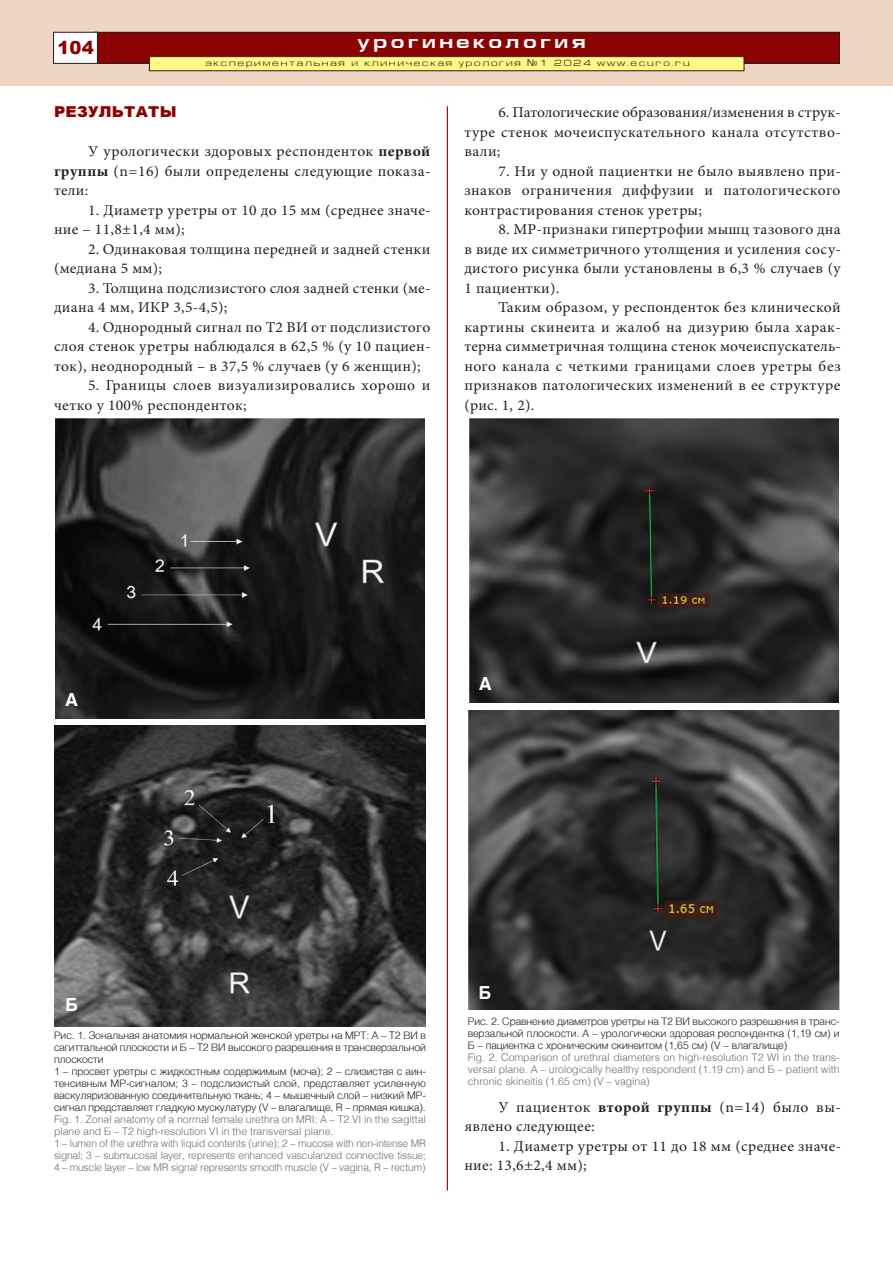
<style>
.page{position:relative;width:893px;height:1263px;background:#fff}
.page>*{position:absolute;margin:0;border:0;box-sizing:border-box;transform-origin:0 0}
.t1{font:700 18px "Europe Ext";letter-spacing:.2em;color:#fff}
.t2{font:700 18px "Helvetica";color:#fff}
.t3{font:900 18px "Arial";color:#8b0202}
.t4{font:15px/19.5px "Minion Pro";letter-spacing:.02em;color:#231f20;text-align:justify;scale:1.04 1}
.t5{font:900 15px "Arial";letter-spacing:.02em;color:#8b0202;scale:1.04 1}
.t6{font:300 10.5px/12px "Helvetica";letter-spacing:-.005em;color:#231f20;text-align:justify}
.t7{font:300 10.5px/12px "Helvetica";color:#6c6d70;text-align:justify}
.t8{font:9px "Europe Ext Normal";letter-spacing:.2em;color:#231f20}
.s1{font-family:"Europe"}
.s2{font-weight:700}
</style>
<div class="page">
<hr style="left:447px;top:106px;width:1px;height:1084px;background:#8b0202">
<div style="left:0;top:0;width:893px;height:85px;background:#eed5c4"></div>
<div style="left:94px;top:32px;width:745px;height:31px;background:#8b0202"></div>
<div style="left:94px;top:32px;width:746px;height:32px;border:1px solid #231f20"></div>
<div style="left:54px;top:32px;width:43px;height:31px;background:#fff"></div>
<div style="left:53px;top:32px;width:45px;height:32px;border:1px solid #231f20"></div>
<div style="left:149px;top:57px;width:595px;height:14px;background:#fff685"></div>
<div style="left:149px;top:56px;width:595px;height:15px;border:1px solid #231f20"></div>
<img style="left:55px;top:418px;width:369px;height:301px">
<img style="left:55px;top:726px;width:371px;height:300px">
<img style="left:469px;top:418px;width:369px;height:284px">
<img style="left:469px;top:710px;width:371px;height:299px">
<p class="t3" style="left:58px;top:34px;width:38px">104</p>
<p class="t1" style="left:357px;top:36px;width:230px">урогинекология</p>
<p class="t8" style="left:205px;top:60px;width:486px">экспериментальная и клиническая урология <span class="s1">¹</span>1 2024 www.ecuro.ru</p>
<p class="t5" style="left:54px;top:101px;width:119px">РЕЗУЛЬТАТЫ</p>
<p class="t4" style="left:54px;top:143px;width:364px;text-indent:34px">У урологически здоровых респонденток <span class="s2">первой группы</span> (n=16) были определены следующие показа&shy;тели:</p>
<p class="t4" style="left:54px;top:201px;width:364px;text-indent:34px">1. Диаметр уретры от 10 до 15 мм (среднее значе&shy;ние – 11,8±1,4 мм);</p>
<p class="t4" style="left:54px;top:240px;width:363px;text-indent:34px">2. Одинаковая толщина передней и задней стенки (медиана 5 мм);</p>
<p class="t4" style="left:54px;top:279px;width:364px;text-indent:34px">3. Толщина подслизистого слоя задней стенки (ме&shy;диана 4 мм, ИКР 3,5-4,5);</p>
<p class="t4" style="left:54px;top:318px;width:364px;text-indent:34px">4. Однородный сигнал по Т2 ВИ от подслизистого слоя стенок уретры наблюдался в 62,5 % (у 10 пациен&shy;ток), неоднородный – в 37,5 % случаев (у 6 женщин);</p>
<p class="t4" style="left:54px;top:377px;width:363px;text-indent:34px">5. Границы слоев визуализировались хорошо и четко у 100% респонденток;</p>
<p class="t4" style="left:464px;top:104px;width:364px;text-indent:34px">6. Патологические образования/изменения в струк&shy;туре стенок мочеиспускательного канала отсутство&shy;вали;</p>
<p class="t4" style="left:464px;top:163px;width:364px;text-indent:34px">7. Ни у одной пациентки не было выявлено при&shy;знаков ограничения диффузии и патологического контрастирования стенок уретры;</p>
<p class="t4" style="left:464px;top:221px;width:364px;text-indent:34px">8. МР-признаки гипертрофии мышц тазового дна в виде их симметричного утолщения и усиления сосу&shy;дистого рисунка были установлены в 6,3 % случаев (у 1 пациентки).</p>
<p class="t4" style="left:464px;top:299px;width:364px;text-indent:34px">Таким образом, у респонденток без клинической картины скинеита и жалоб на дизурию была харак&shy;терна симметричная толщина стенок мочеиспускатель&shy;ного канала с четкими границами слоев уретры без признаков патологических изменений в ее структуре (рис. 1, 2).</p>
<p class="t2" style="left:65px;top:692px;width:14px">А</p>
<p class="t2" style="left:479px;top:677px;width:14px">А</p>
<p class="t2" style="left:65px;top:997px;width:14px">Б</p>
<p class="t6" style="left:54px;top:1030px;width:373px">Рис. 1. Зональная анатомия нормальной женской уретры на МРТ: А – T2 ВИ в сагиттальной плоскости и Б – T2 ВИ высокого разрешения в трансверзальной плоскости</p>
<p class="t6" style="left:54px;top:1066px;width:373px">1 – просвет уретры с жидкостным содержимым (моча); 2 – слизистая с аин&shy;тенсивным МР-сигналом; 3 – подслизистый слой, представляет усиленную васкуляризованную соединительную ткань; 4 – мышечный слой – низкий МР&shy;сигнал представляет гладкую мускулатуру (V – влагалище, R – прямая кишка).</p>
<p class="t7" style="left:54px;top:1114px;width:373px">Fig. 1. Zonal anatomy of a normal female urethra on MRI: A – T2 VI in the sagittal plane and Б – T2 high-resolution VI in the transversal plane.</p>
<p class="t7" style="left:54px;top:1138px;width:373px">1 – lumen of the urethra with liquid contents (urine); 2 – mucosa with non-intense MR signal; 3 – submucosal layer, represents enhanced vascularized connective tissue; 4 – muscle layer – low MR signal represents smooth muscle (V – vagina, R – rectum)</p>
<p class="t2" style="left:478px;top:985px;width:14px">Б</p>
<p class="t6" style="left:468px;top:1016px;width:373px">Рис. 2. Сравнение диаметров уретры на Т2 ВИ высокого разрешения в транс&shy;верзальной плоскости. А – урологически здоровая респондентка (1,19 см) и Б – пациентка с хроническим скинеитом (1,65 см) (V – влагалище)</p>
<p class="t7" style="left:468px;top:1052px;width:373px">Fig. 2. Comparison of urethral diameters on high-resolution T2 WI in the trans&shy;versal plane. A – urologically healthy respondent (1.19 cm) and Б – patient with chronic skineitis (1.65 cm) (V – vagina)</p>
<p class="t4" style="left:464px;top:1099px;width:364px;text-indent:34px">У пациенток <span class="s2">второй группы</span> (n=14) было вы&shy;явлено следующее:</p>
<p class="t4" style="left:464px;top:1138px;width:364px;text-indent:34px">1. Диаметр уретры от 11 до 18 мм (среднее значе&shy;ние: 13,6±2,4 мм);</p>
</div>
